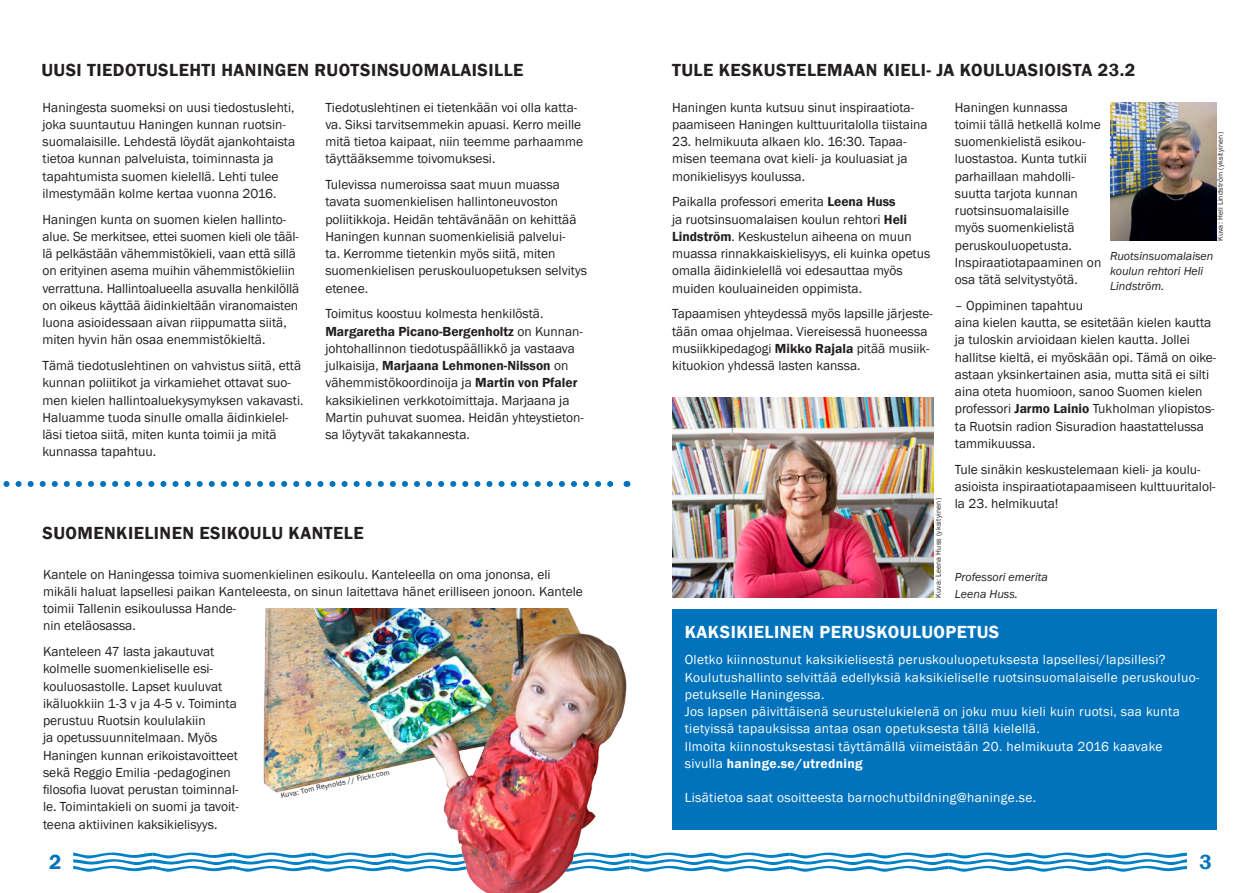
<style>
.page{position:relative;width:1259px;height:893px;background:#fff}
.page>*{position:absolute;margin:0;border:0;box-sizing:border-box;transform-origin:0 0}
.t1{font:600 21px "Franklin Gothic";color:#0073bc}
.Bildtext__foto-by-li{font:600 18px "Franklin Gothic";letter-spacing:.025em;color:#231f20}
.Bildtext__foto-by-li-2{font:600 18px "Franklin Gothic";letter-spacing:.025em;color:#fff}
.Bildtext__foto-by-li-3{font:13.5px/17.2px "Franklin Gothic";color:#231f20}
.Bildtext__foto-by-li-4{font:13.5px/17.2px "Franklin Gothic";letter-spacing:.025em;color:#fff}
.Bildtext__foto-by-li-5{font:italic 12px/15px "Franklin Gothic";color:#231f20}
.Bildtext__foto-by-li-6{font:7.5px "Franklin Gothic";letter-spacing:.025em;color:#231f20}
.s1{font-weight:600}
</style>
<div class="page">
<svg style="left:73px;top:853px;width:1113px;height:19px"></svg>
<img style="left:1110px;top:102px;width:106px;height:139px">
<div style="left:672px;top:609px;width:544px;height:220px;background:#0073bc"></div>
<img style="left:672px;top:398px;width:261px;height:200px">
<img style="left:254px;top:609px;width:384px;height:284px">
<svg style="left:3px;top:481px;width:611px;height:6px"></svg>
<p class="Bildtext__foto-by-li" style="left:41px;top:59px;width:483px">UUSI TIEDOTUSLEHTI HANINGEN RUOTSINSUOMALAISILLE</p>
<p class="Bildtext__foto-by-li-3" style="left:325px;top:99px;width:259px">Tiedotuslehtinen ei tietenkään voi olla katta&shy;va. Siksi tarvitsemmekin apuasi. Kerro meille mitä tietoa kaipaat, niin teemme parhaamme täyttääksemme toivomuksesi.</p>
<p class="Bildtext__foto-by-li-3" style="left:325px;top:176px;width:263px">Tulevissa numeroissa saat muun muassa tavata suomenkielisen hallintoneuvoston poliitikkoja. Heidän tehtävänään on kehittää Haningen kunnan suomenkielisiä palvelui-<br>ta. Kerromme tietenkin myös siitä, miten suomenkielisen peruskouluopetuksen selvitys etenee.</p>
<p class="Bildtext__foto-by-li-3" style="left:325px;top:305px;width:260px">Toimitus koostuu kolmesta henkilöstä.<br><span class="s1">Margaretha Picano-Bergenholtz</span> on Kunnan&shy;johtohallinnon tiedotuspäällikkö ja vastaava julkaisija, <span class="s1">Marjaana Lehmonen-Nilsson</span> on vähemmistökoordinoija ja <span class="s1">Martin von Pfaler </span>kaksikielinen verkkotoimittaja. Marjaana ja Martin puhuvat suomea. Heidän yhteystieton&shy;sa löytyvät takakannesta.</p>
<p class="Bildtext__foto-by-li-3" style="left:43px;top:99px;width:254px">Haningesta suomeksi on uusi tiedostuslehti, joka suuntautuu Haningen kunnan ruotsin&shy;suomalaisille. Lehdestä löydät ajankohtaista tietoa kunnan palveluista, toiminnasta ja tapahtumista suomen kielellä. Lehti tulee ilmestymään kolme kertaa vuonna 2016.</p>
<p class="Bildtext__foto-by-li-3" style="left:43px;top:211px;width:258px">Haningen kunta on suomen kielen hallinto&shy;alue. Se merkitsee, ettei suomen kieli ole tääl&shy;lä pelkästään vähemmistökieli, vaan että sillä on erityinen asema muihin vähemmistökieliin verrattuna. Hallintoalueella asuvalla henkilöllä on oikeus käyttää äidinkieltään viranomaisten luona asioidessaan aivan riippumatta siitä, miten hyvin hän osaa enemmistökieltä.</p>
<p class="Bildtext__foto-by-li-3" style="left:43px;top:357px;width:262px">Tämä tiedotuslehtinen on vahvistus siitä, että kunnan poliitikot ja virkamiehet ottavat suo&shy;men kielen hallintoaluekysymyksen vakavasti.<br>Haluamme tuoda sinulle omalla äidinkielel&shy;läsi tietoa siitä, miten kunta toimii ja mitä kunnassa tapahtuu.</p>
<p class="Bildtext__foto-by-li" style="left:43px;top:522px;width:322px">SUOMENKIELINEN ESIKOULU KANTELE</p>
<p class="Bildtext__foto-by-li-3" style="left:43px;top:566px;width:541px">Kantele on Haningessa toimiva suomenkielinen esikoulu. Kanteleella on oma jononsa, eli mikäli haluat lapsellesi paikan Kanteleesta, on sinun laitettava hänet erilliseen jonoon. Kantele toimii Tallenin esikoulussa Hande-<br>nin eteläosassa.</p>
<p class="Bildtext__foto-by-li-3" style="left:43px;top:643px;width:197px">Kanteleen 47 lasta jakautuvat kolmelle suomenkieliselle esi&shy;kouluosastolle. Lapset kuuluvat ikäluokkiin 1-3 v ja 4-5 v. Toiminta perustuu Ruotsin koululakiin<br>ja opetussuunnitelmaan. Myös Haningen kunnan erikoistavoitteet sekä Reggio Emilia -pedagoginen filosofia luovat perustan toiminnal&shy;le. Toimintakieli on suomi ja tavoit&shy;teena aktiivinen kaksikielisyys.</p>
<p class="Bildtext__foto-by-li-6" style="left:280px;top:791px;width:113px;rotate:-12deg">Kuva: Tom Reynolds // Flickr.com</p>
<p class="Bildtext__foto-by-li" style="left:672px;top:59px;width:465px">TULE KESKUSTELEMAAN KIELI- JA KOULUASIOISTA 23.2</p>
<p class="Bildtext__foto-by-li-3" style="left:672px;top:99px;width:257px">Haningen kunta kutsuu sinut inspiraatiota&shy;paamiseen Haningen kulttuuritalolla tiistaina</p>
<p class="Bildtext__foto-by-li-3" style="left:672px;top:133px;width:237px;text-align:justify">23. helmikuuta alkaen klo. 16:30. Tapaa&shy;misen teemana ovat kieli- ja kouluasiat ja monikielisyys koulussa.</p>
<p class="Bildtext__foto-by-li-3" style="left:672px;top:193px;width:260px">Paikalla professori emerita <span class="s1">Leena Huss<br></span>ja ruotsinsuomalaisen koulun rehtori <span class="s1">Heli Lindström</span>. Keskustelun aiheena on muun muassa rinnakkaiskielisyys, eli kuinka opetus omalla äidinkielellä voi edesauttaa myös muiden kouluaineiden oppimista.</p>
<p class="Bildtext__foto-by-li-3" style="left:672px;top:305px;width:262px">Tapaamisen yhteydessä myös lapsille järjeste&shy;tään omaa ohjelmaa. Viereisessä huoneessa musiikkipedagogi <span class="s1">Mikko Rajala</span> pitää musiik&shy;kituokion yhdessä lasten kanssa.</p>
<p class="Bildtext__foto-by-li-3" style="left:955px;top:99px;width:148px">Haningen kunnassa toimii tällä hetkellä kolme suomenkielistä esikou&shy;luostastoa. Kunta tutkii parhaillaan mahdolli&shy;suutta tarjota kunnan ruotsinsuomalaisille myös suomenkielistä peruskouluopetusta.<br>Inspiraatiotapaaminen on osa tätä selvitystyötä.</p>
<p class="Bildtext__foto-by-li-3" style="left:955px;top:297px;width:263px">– Oppiminen tapahtuu<br>aina kielen kautta, se esitetään kielen kautta ja tuloskin arvioidaan kielen kautta. Jollei hallitse kieltä, ei myöskään opi. Tämä on oike&shy;astaan yksinkertainen asia, mutta sitä ei silti aina oteta huomioon, sanoo Suomen kielen professori <span class="s1">Jarmo Lainio</span> Tukholman yliopistos&shy;ta Ruotsin radion Sisuradion haastattelussa tammikuussa.</p>
<p class="Bildtext__foto-by-li-3" style="left:955px;top:461px;width:262px">Tule sinäkin keskustelemaan kieli- ja koulu&shy;asioista inspiraatiotapaamiseen kulttuuritalol&shy;la 23. helmikuuta!</p>
<p class="Bildtext__foto-by-li-6" style="left:1215px;top:241px;width:110px;rotate:-90deg">Kuva: Heli Lindström (yksityinen)</p>
<p class="Bildtext__foto-by-li-5" style="left:1110px;top:249px;width:105px">Ruotsinsuomalaisen koulun rehtori Heli<br>Lindström.</p>
<p class="Bildtext__foto-by-li-6" style="left:934px;top:598px;width:101px;rotate:-90deg">Kuva: Leena Huss (yksityinen)</p>
<p class="Bildtext__foto-by-li-5" style="left:955px;top:569px;width:94px;line-height:16.5px">Professori emerita<br>Leena Huss.</p>
<p class="Bildtext__foto-by-li-2" style="left:685px;top:621px;width:316px">KAKSIKIELINEN PERUSKOULUOPETUS</p>
<p class="Bildtext__foto-by-li-4" style="left:685px;top:651px;width:482px">Oletko kiinnostunut kaksikielisestä peruskouluopetuksesta lapsellesi/lapsillesi?</p>
<p class="Bildtext__foto-by-li-4" style="left:685px;top:669px;width:516px">Koulutushallinto selvittää edellyksiä kaksikieliselle ruotsinsuomalaiselle peruskouluo&shy;petukselle Haningessa.</p>
<p class="Bildtext__foto-by-li-4" style="left:685px;top:703px;width:496px">Jos lapsen päivittäisenä seurustelukielenä on joku muu kieli kuin ruotsi, saa kunta tietyissä tapauksissa antaa osan opetuksesta tällä kielellä.</p>
<p class="Bildtext__foto-by-li-4" style="left:685px;top:738px;width:479px">Ilmoita kiinnostuksestasi täyttämällä viimeistään 20. helmikuuta 2016 kaavake sivulla <span class="s1">haninge.se/utredning</span></p>
<p class="Bildtext__foto-by-li-4" style="left:685px;top:789px;width:353px">Lisätietoa saat osoitteesta barnochutbildning@haninge.se.</p>
<p class="t1" style="left:49px;top:849px;width:14px">2</p>
<p class="t1" style="left:1199px;top:849px;width:14px">3</p>
</div>
